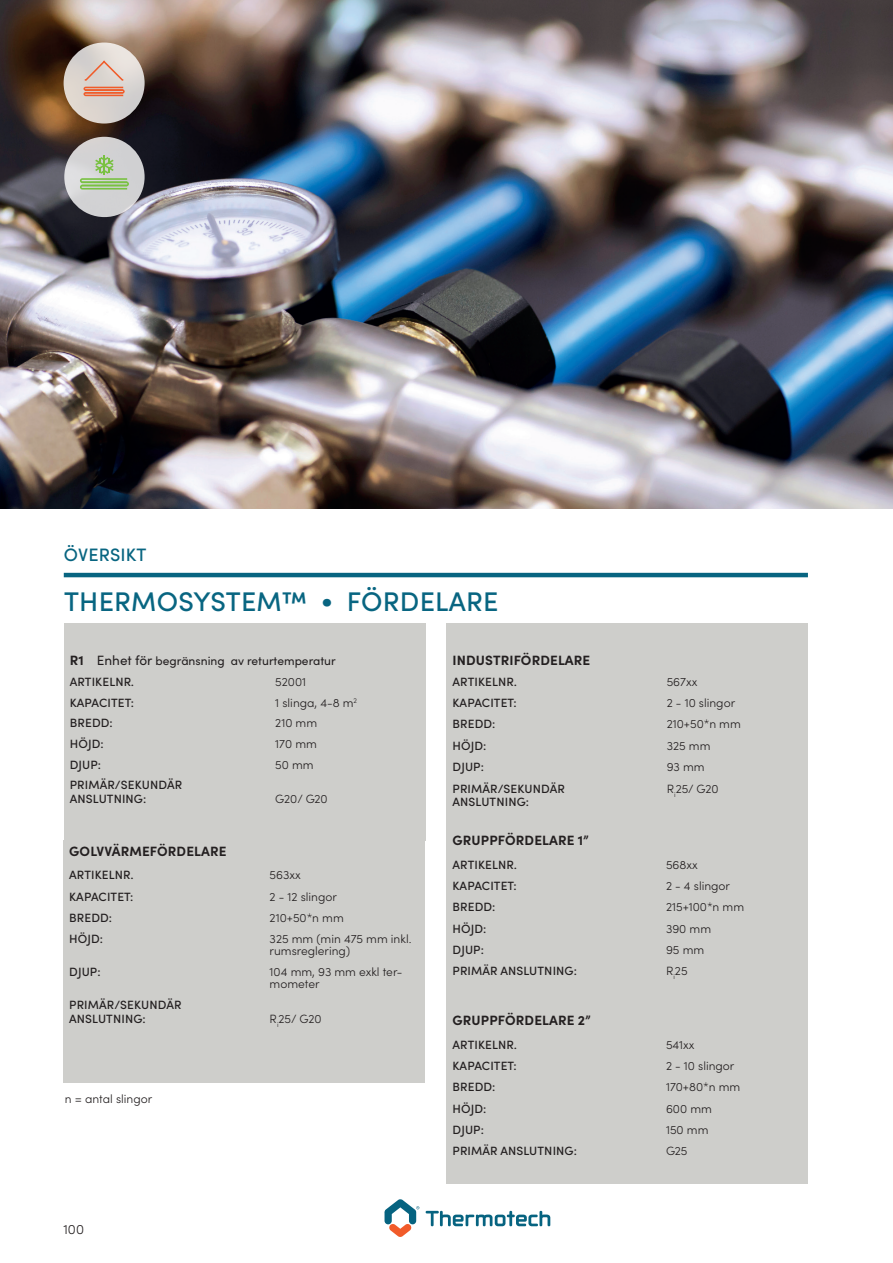
<style>
.page{position:relative;width:893px;height:1263px;background:#fff}
.page>*{position:absolute;margin:0;border:0;box-sizing:border-box;transform-origin:0 0}
.t1{font:500 27px "Sofia Pro";letter-spacing:.01em;color:#086581}
.t2{font:500 18px "Sofia Pro";letter-spacing:.01em;color:#086581}
.t3{font:700 13.5px "Sofia Pro";letter-spacing:.01em;color:#231f20}
.t4{font:300 13.5px "Sofia Pro";color:#231f20}
.t5{font:500 12px/13.5px "Sofia Pro";letter-spacing:.01em;color:#231f20}
.t6{font:300 12px/12px "Sofia Pro";color:#231f20}
.t7{font:12px "Sofia Pro";color:#231f20}
.s1{font-size:13.5px}
</style>
<div class="page">
<svg style="left:426px;top:1211px;width:124px;height:15px"></svg>
<svg style="left:384px;top:1199px;width:35px;height:38px"></svg>
<hr style="left:64px;top:573px;width:744px;height:4px;background:#086581">
<div style="left:64px;top:623px;width:361px;height:217px;background:#cececb"></div>
<div style="left:63px;top:840px;width:361px;height:243px;background:#cececb"></div>
<div style="left:446px;top:623px;width:362px;height:217px;background:#cececb"></div>
<div style="left:446px;top:829px;width:362px;height:196px;background:#cececb"></div>
<div style="left:446px;top:1009px;width:362px;height:175px;background:#cececb"></div>
<img style="left:0;top:0;width:893px;height:509px">
<svg style="left:64px;top:43px;width:81px;height:81px;background:#d8d2cd"></svg>
<svg style="left:84px;top:87px;width:41px;height:9px"></svg>
<svg style="left:85px;top:61px;width:38px;height:20px"></svg>
<svg style="left:64px;top:137px;width:81px;height:80px;background:#d1d0d2"></svg>
<svg style="left:80px;top:155px;width:49px;height:35px;background:#b7cda8"></svg>
<h2 class="t2" style="left:64px;top:541px;width:84px">ÖVERSIKT</h2>
<h1 class="t1" style="left:64px;top:581px;width:436px">THERMOSYSTEM™ • FÖRDELARE</h1>
<p class="t7" style="left:97px;top:652px;width:240px"><span class="s1">Enhet för</span> begränsning av returtemperatur</p>
<p class="t3" style="left:70px;top:650px;width:15px">R1</p>
<p class="t5" style="left:70px;top:674px;width:66px">ARTIKELNR.</p>
<p class="t6" style="left:275px;top:675px;width:32px">52001</p>
<p class="t5" style="left:70px;top:695px;width:66px">KAPACITET:</p>
<p class="t6" style="left:275px;top:696px;width:83px">1 slinga, 4-8 m<sup>2</sup></p>
<p class="t5" style="left:70px;top:715px;width:44px">BREDD:</p>
<p class="t6" style="left:275px;top:716px;width:43px">210 mm</p>
<p class="t5" style="left:70px;top:736px;width:35px">HÖJD:</p>
<p class="t6" style="left:275px;top:737px;width:43px">170 mm</p>
<p class="t5" style="left:70px;top:757px;width:33px">DJUP:</p>
<p class="t6" style="left:275px;top:758px;width:40px">50 mm</p>
<p class="t5" style="left:70px;top:777px;width:114px">PRIMÄR/SEKUNDÄR<br>ANSLUTNING:</p>
<p class="t6" style="left:275px;top:792px;width:54px">G20/ G20</p>
<p class="t3" style="left:69px;top:840px;width:159px">GOLVVÄRMEFÖRDELARE</p>
<p class="t5" style="left:69px;top:868px;width:66px">ARTIKELNR.</p>
<p class="t6" style="left:270px;top:868px;width:33px">563xx</p>
<p class="t5" style="left:69px;top:889px;width:66px">KAPACITET:</p>
<p class="t6" style="left:270px;top:890px;width:69px">2 - 12 slingor</p>
<p class="t5" style="left:69px;top:910px;width:44px">BREDD:</p>
<p class="t6" style="left:270px;top:911px;width:76px">210+50*n mm</p>
<p class="t5" style="left:69px;top:931px;width:35px">HÖJD:</p>
<p class="t6" style="left:270px;top:932px;width:143px">325 mm (min 475 mm inkl. rumsreglering)</p>
<p class="t5" style="left:69px;top:964px;width:33px">DJUP:</p>
<p class="t6" style="left:270px;top:965px;width:134px">104 mm, 93 mm exkl ter&shy;mometer</p>
<p class="t5" style="left:69px;top:996px;width:114px;line-height:14.4px">PRIMÄR/SEKUNDÄR<br>ANSLUTNING:</p>
<p class="t6" style="left:270px;top:1012px;width:53px">R<sub>i</sub>25/ G20</p>
<p class="t6" style="left:65px;top:1092px;width:89px">n = antal slingor</p>
<p class="t4" style="left:63px;top:1220px;width:22px">100</p>
<p class="t3" style="left:453px;top:650px;width:139px">INDUSTRIFÖRDELARE</p>
<p class="t5" style="left:453px;top:674px;width:66px">ARTIKELNR.</p>
<p class="t6" style="left:667px;top:675px;width:32px">567xx</p>
<p class="t5" style="left:453px;top:695px;width:66px">KAPACITET:</p>
<p class="t6" style="left:667px;top:696px;width:70px">2 - 10 slingor</p>
<p class="t5" style="left:453px;top:717px;width:44px">BREDD:</p>
<p class="t6" style="left:667px;top:717px;width:76px">210+50*n mm</p>
<p class="t5" style="left:453px;top:738px;width:35px">HÖJD:</p>
<p class="t6" style="left:667px;top:739px;width:45px">325 mm</p>
<p class="t5" style="left:453px;top:760px;width:33px">DJUP:</p>
<p class="t6" style="left:667px;top:760px;width:39px">93 mm</p>
<p class="t5" style="left:453px;top:781px;width:114px">PRIMÄR/SEKUNDÄR<br>ANSLUTNING:</p>
<p class="t6" style="left:667px;top:782px;width:53px">R<sub>i</sub>25/ G20</p>
<p class="t3" style="left:453px;top:830px;width:138px">GRUPPFÖRDELARE 1”</p>
<p class="t5" style="left:453px;top:857px;width:66px">ARTIKELNR.</p>
<p class="t6" style="left:666px;top:858px;width:33px">568xx</p>
<p class="t5" style="left:453px;top:878px;width:66px">KAPACITET:</p>
<p class="t6" style="left:666px;top:879px;width:66px">2 - 4 slingor</p>
<p class="t5" style="left:453px;top:900px;width:44px">BREDD:</p>
<p class="t6" style="left:666px;top:900px;width:80px">215+100*n mm</p>
<p class="t5" style="left:453px;top:921px;width:35px">HÖJD:</p>
<p class="t6" style="left:666px;top:922px;width:47px">390 mm</p>
<p class="t5" style="left:453px;top:942px;width:33px">DJUP:</p>
<p class="t6" style="left:666px;top:943px;width:40px">95 mm</p>
<p class="t5" style="left:453px;top:963px;width:126px">PRIMÄR ANSLUTNING:</p>
<p class="t6" style="left:666px;top:964px;width:23px">R<sub>i</sub>25</p>
<p class="t3" style="left:453px;top:1010px;width:140px">GRUPPFÖRDELARE 2”</p>
<p class="t5" style="left:453px;top:1037px;width:66px">ARTIKELNR.</p>
<p class="t6" style="left:666px;top:1038px;width:30px">541xx</p>
<p class="t5" style="left:453px;top:1058px;width:66px">KAPACITET:</p>
<p class="t6" style="left:666px;top:1059px;width:70px">2 - 10 slingor</p>
<p class="t5" style="left:453px;top:1080px;width:44px">BREDD:</p>
<p class="t6" style="left:666px;top:1080px;width:76px">170+80*n mm</p>
<p class="t5" style="left:453px;top:1101px;width:35px">HÖJD:</p>
<p class="t6" style="left:666px;top:1102px;width:47px">600 mm</p>
<p class="t5" style="left:453px;top:1122px;width:33px">DJUP:</p>
<p class="t6" style="left:666px;top:1123px;width:44px">150 mm</p>
<p class="t5" style="left:453px;top:1143px;width:126px">PRIMÄR ANSLUTNING:</p>
<p class="t6" style="left:666px;top:1144px;width:23px">G25</p>
</div>
